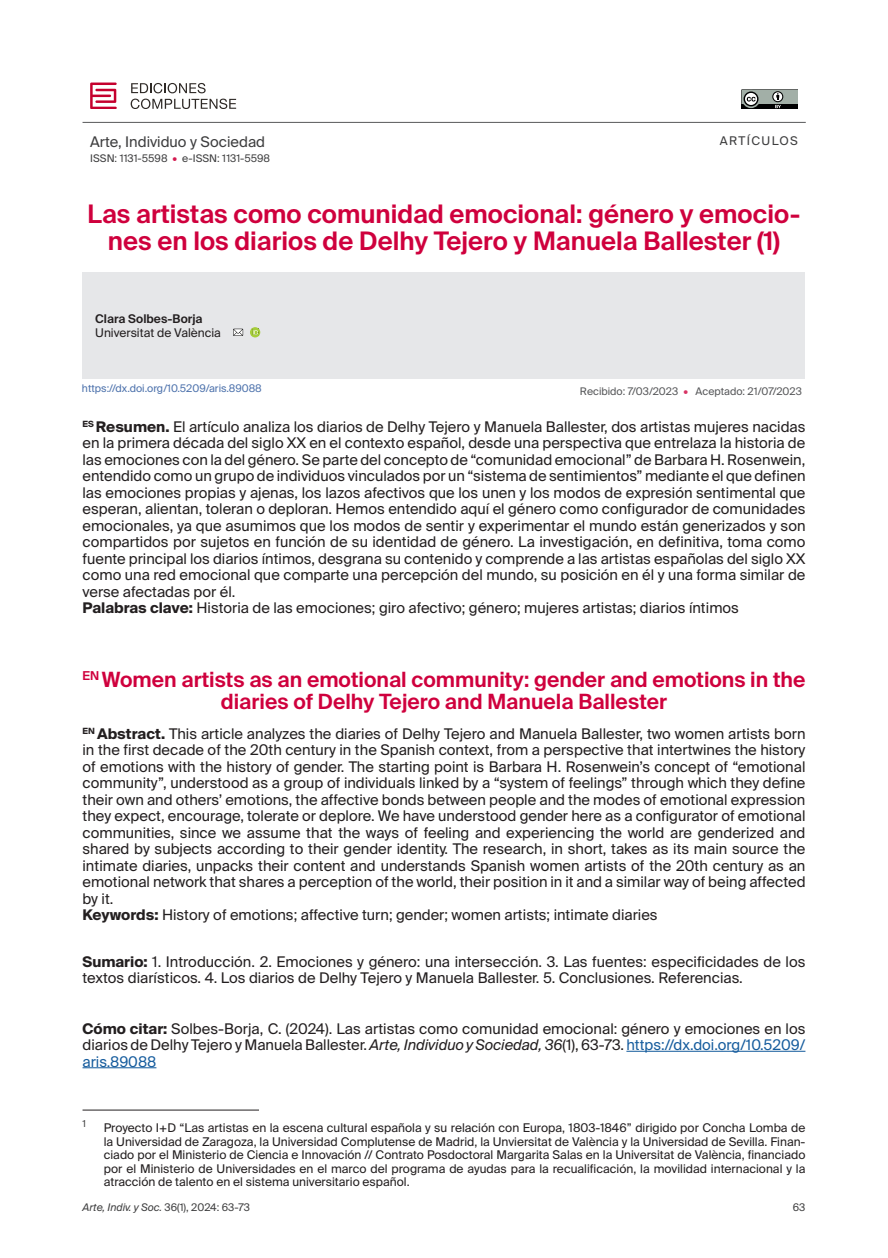
<style>
.page{position:relative;width:888px;height:1258px;background:#fff}
.page>*{position:absolute;margin:0;border:0;box-sizing:border-box;transform-origin:0 0}
.Título_original_ES{font:600 25.5px/27px "Suisse Intl";color:#cf003d;text-align:center}
.Título_traducido_EN{font:600 21px/22.5px "Suisse Intl";color:#cf003d;text-align:center}
.Resumen_abstract_ES{font:14.7px/16.5px "Suisse Intl";color:#231f20;text-align:justify}
.Resumen_abstract_EN{font:14.7px/16.5px "Suisse Intl";color:#231f20;text-align:justify}
.Sumario_CómoCitar{font:14.7px/16.5px "Suisse Intl";color:#231f20}
.Palabras_clave_keywords{font:14.7px "Suisse Intl";color:#231f20}
.t1{font:14.7px "Suisse Intl";color:#3e3e3f}
.Notas_al_pie{font:12px/13.5px "Suisse Intl";color:#231f20;text-align:justify}
.Autor{font:12px "Suisse Intl";color:#231f20}
.Autor-2{font:600 12px "Suisse Intl";color:#231f20}
.t2{font:12px "Suisse Intl";letter-spacing:.12em;color:#3e3e3f}
.Palabras_clave_keywords-2{font:10.5px "Suisse Intl";color:#57585a}
.Doi_Recibido_Aceptado{font:10.5px "Suisse Intl";color:#4d72ac}
.t3{font:10.5px "Suisse Intl";color:#3e3e3f}
.t4{font:italic 10.5px "Suisse Intl";color:#3e3e3f}
.Notas_al_pie-2{font:9.6px "Suisse Intl";color:#3e3e3f}
.s1{color:#d41a50}
.s2{color:#d83364}
.s3{font-weight:700}
.s4{font-style:italic}
.s5{color:#175d9e}
.s6{font-style:normal}
</style>
<div class="page">
<svg style="left:741px;top:89px;width:57px;height:20px"></svg>
<svg style="left:90px;top:83px;width:27px;height:26px"></svg>
<svg style="left:131px;top:83px;width:75px;height:10px"></svg>
<svg style="left:131px;top:99px;width:105px;height:10px"></svg>
<hr style="left:83px;top:122px;width:723px;height:1px;background:#57585a">
<div style="left:83px;top:272px;width:722px;height:106px;background:#e6e7e9"></div>
<svg style="left:233px;top:329px;width:10px;height:7px"></svg>
<svg style="left:250px;top:327px;width:10px;height:10px"></svg>
<hr style="left:626px;top:1051px;width:179px;height:1px;background:#175d9e">
<hr style="left:83px;top:1067px;width:73px;height:1px;background:#175d9e">
<hr style="left:83px;top:1110px;width:176px;height:1px;background:#231f20">
<p class="t1" style="left:90px;top:134px;width:176px">Arte, Individuo y Sociedad</p>
<p class="t3" style="left:90px;top:152px;width:181px">ISSN: 1131-5598 <span class="s1">•</span> e-ISSN: 1131-5598</p>
<p class="t2" style="left:720px;top:134px;width:80px">ARTÍCULOS</p>
<p class="Título_original_ES" style="left:88px;top:201px;width:714px">Las artistas como comunidad emocional: género y emocio&shy;nes en los diarios de Delhy Tejero y Manuela Ballester (1)</p>
<p class="Autor-2" style="left:95px;top:311px;width:109px">Clara Solbes-Borja</p>
<p class="Autor" style="left:95px;top:326px;width:127px">Universitat de València</p>
<p class="Doi_Recibido_Aceptado" style="left:82px;top:382px;width:181px">https://dx.doi.org/10.5209/aris.89088</p>
<p class="Palabras_clave_keywords-2" style="left:580px;top:385px;width:223px">Recibido: 7/03/2023 <span class="s2">•</span> Aceptado: 21/07/2023</p>
<p class="Resumen_abstract_ES" style="left:83px;top:418px;width:724px"><sup>ES</sup> <span class="s3">Resumen.</span> El artículo analiza los diarios de Delhy Tejero y Manuela Ballester, dos artistas mujeres nacidas en la primera década del siglo XX en el contexto español, desde una perspectiva que entrelaza la historia de las emociones con la del género. Se parte del concepto de “comunidad emocional” de Barbara H. Rosenwein, entendido como un grupo de individuos vinculados por un “sistema de sentimientos” mediante el que definen las emociones propias y ajenas, los lazos afectivos que los unen y los modos de expresión sentimental que esperan, alientan, toleran o deploran. Hemos entendido aquí el género como configurador de comunidades emocionales, ya que asumimos que los modos de sentir y experimentar el mundo están generizados y son compartidos por sujetos en función de su identidad de género. La investigación, en definitiva, toma como fuente principal los diarios íntimos, desgrana su contenido y comprende a las artistas españolas del siglo XX como una red emocional que comparte una percepción del mundo, su posición en él y una forma similar de verse afectadas por él.</p>
<p class="Palabras_clave_keywords" style="left:83px;top:599px;width:658px"><span class="s3">Palabras clave:</span> Historia de las emociones; giro afectivo; género; mujeres artistas; diarios íntimos</p>
<p class="Título_traducido_EN" style="left:83px;top:668px;width:724px"><sup>EN</sup> Women artists as an emotional community: gender and emotions in the diaries of Delhy Tejero and Manuela Ballester</p>
<p class="Resumen_abstract_EN" style="left:83px;top:725px;width:724px"><sup>EN</sup> <span class="s3">Abstract.</span> This article analyzes the diaries of Delhy Tejero and Manuela Ballester, two women artists born in the first decade of the 20th century in the Spanish context, from a perspective that intertwines the history of emotions with the history of gender. The starting point is Barbara H. Rosenwein’s concept of “emotional community”, understood as a group of individuals linked by a “system of feelings” through which they define their own and others’ emotions, the affective bonds between people and the modes of emotional expression they expect, encourage, tolerate or deplore. We have understood gender here as a configurator of emotional communities, since we assume that the ways of feeling and experiencing the world are genderized and shared by subjects according to their gender identity. The research, in short, takes as its main source the intimate diaries, unpacks their content and understands Spanish women artists of the 20th century as an emotional network that shares a perception of the world, their position in it and a similar way of being affected by it.</p>
<p class="Palabras_clave_keywords" style="left:83px;top:906px;width:577px"><span class="s3">Keywords:</span> History of emotions; affective turn; gender; women artists; intimate diaries</p>
<p class="Sumario_CómoCitar" style="left:83px;top:953px;width:724px"><span class="s3">Sumario:</span> 1. Introducción. 2. Emociones y género: una intersección. 3. Las fuentes: especificidades de los textos diarísticos. 4. Los diarios de Delhy Tejero y Manuela Ballester. 5. Conclusiones. Referencias.</p>
<p class="Sumario_CómoCitar" style="left:83px;top:1020px;width:724px;text-align:justify"><span class="s3">Cómo citar:</span> Solbes-Borja, C. (2024). Las artistas como comunidad emocional: género y emociones en los diarios de Delhy Tejero y Manuela Ballester. <span class="s4">Arte, Individuo y Sociedad, 36</span>(1), 63-73. <span class="s5">https://dx.doi.org/10.5209/ aris.89088</span></p>
<p class="Notas_al_pie-2" style="left:83px;top:1117px;width:5px">1</p>
<p class="Notas_al_pie" style="left:104px;top:1121px;width:703px">Proyecto I+D “Las artistas en la escena cultural española y su relación con Europa, 1803-1846” dirigido por Concha Lomba de la Universidad de Zaragoza, la Universidad Complutense de Madrid, la Unviersitat de València y la Universidad de Sevilla. Finan&shy;ciado por el Ministerio de Ciencia e Innovación // Contrato Posdoctoral Margarita Salas en la Universitat de València, financiado por el Ministerio de Universidades en el marco del programa de ayudas para la recualificación, la movilidad internacional y la atracción de talento en el sistema universitario español.</p>
<p class="t4" style="left:83px;top:1201px;width:169px">Arte, Indiv. y Soc. <span class="s6">36(1), 2024: 63-73</span></p>
<p class="t3" style="left:793px;top:1201px;width:14px">63</p>
</div>
